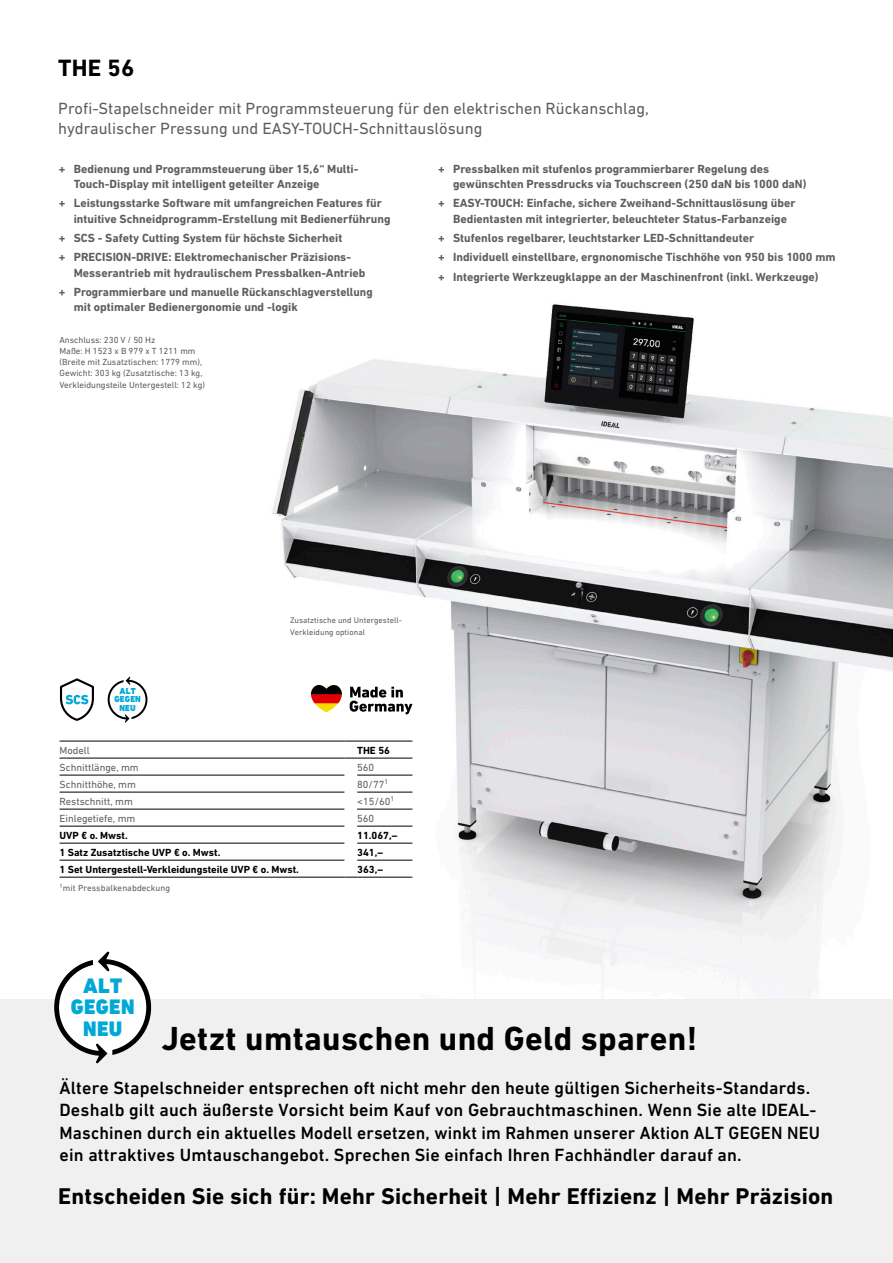
<style>
.page{position:relative;width:893px;height:1263px;background:#fff}
.page>*{position:absolute;margin:0;border:0;box-sizing:border-box;transform-origin:0 0}
.t1{font:700 33.9px "DIN Next LT Pro";letter-spacing:.01em;color:#000}
.t2{font:700 24px "DIN Next LT Pro";color:#000}
.t3{font:700 23.1px "DIN Next LT Pro";letter-spacing:.01em;color:#000}
.t4{font:900 21.3px/21.3px "DIN Next LT Pro";letter-spacing:.015em;color:#00a8d8;text-align:center}
.t5{font:500 18px/22.5px "DIN Next LT Pro";letter-spacing:.01em;color:#000}
.t6{font:16.5px/20.5px "DIN Next LT Pro";color:#5e5e5e}
.t7{font:700 12px/15.1px "DIN Next LT Pro";color:#5e5e5e}
.t8{font:700 10.5px "DIN Next LT Pro";color:#000}
.t9{font:10.5px "DIN Next LT Pro";color:#5e5e5e}
.t10{font:9px/11.2px "DIN Next LT Pro";color:#5e5e5e}
.t11{font:900 8.85px/8.9px "DIN Next LT Pro";letter-spacing:.015em;color:#00a8d8;text-align:center}
.t12{font:8.25px/12px "DIN Next LT Pro";letter-spacing:.01em;color:#5e5e5e}
</style>
<div class="page">
<img style="left:59px;top:304px;width:834px;height:691px">
<div style="left:0;top:999px;width:893px;height:264px;background:#f0f0f0"></div>
<hr style="left:60px;top:741px;width:284px;height:1px;background:#000">
<svg style="left:344px;top:741px;width:13px;height:1px"></svg>
<hr style="left:357px;top:741px;width:55px;height:1px;background:#000">
<hr style="left:60px;top:758px;width:284px;height:1px;background:#000">
<svg style="left:344px;top:758px;width:13px;height:1px"></svg>
<hr style="left:357px;top:758px;width:55px;height:1px;background:#000">
<hr style="left:60px;top:775px;width:284px;height:1px;background:#000">
<hr style="left:60px;top:792px;width:284px;height:1px;background:#000">
<hr style="left:60px;top:809px;width:284px;height:1px;background:#000">
<hr style="left:60px;top:826px;width:284px;height:1px;background:#000">
<hr style="left:60px;top:843px;width:284px;height:1px;background:#000">
<hr style="left:60px;top:860px;width:284px;height:1px;background:#000">
<hr style="left:357px;top:775px;width:55px;height:1px;background:#000">
<hr style="left:357px;top:792px;width:55px;height:1px;background:#000">
<hr style="left:357px;top:809px;width:55px;height:1px;background:#000">
<hr style="left:357px;top:826px;width:55px;height:1px;background:#000">
<hr style="left:357px;top:843px;width:55px;height:1px;background:#000">
<hr style="left:357px;top:860px;width:55px;height:1px;background:#000">
<hr style="left:60px;top:877px;width:284px;height:1px;background:#000">
<svg style="left:344px;top:877px;width:13px;height:1px"></svg>
<hr style="left:357px;top:877px;width:55px;height:1px;background:#000">
<svg style="left:311px;top:685px;width:31px;height:27px"></svg>
<svg style="left:350px;top:687px;width:62px;height:27px"></svg>
<svg style="left:107px;top:677px;width:41px;height:46px"></svg>
<svg style="left:59px;top:677px;width:36px;height:45px"></svg>
<svg style="left:54px;top:951px;width:100px;height:112px"></svg>
<h2 class="t2" style="left:58px;top:54px;width:78px">THE 56</h2>
<h3 class="t6" style="left:58px;top:98px;width:592px">Profi-Stapelschneider mit Programmsteuerung für den elektrischen Rückanschlag, hydraulischer Pressung und EASY-TOUCH-Schnittauslösung</h3>
<p class="t7" style="left:74px;top:161px;width:286px;text-indent:-15px">+ Bedienung und Programmsteuerung über 15,6“ Multi-<br>Touch-Display mit intelligent geteilter Anzeige</p>
<p class="t7" style="left:74px;top:196px;width:318px;text-indent:-15px">+ Leistungsstarke Software mit umfangreichen Features für intuitive Schneidprogramm-Erstellung mit Bedienerführung</p>
<p class="t7" style="left:59px;top:228px;width:294px;line-height:19.4px">+ SCS - Safety Cutting System für höchste Sicherheit + PRECISION-DRIVE: Elektromechanischer Präzisions-</p>
<p class="t7" style="left:59px;top:263px;width:315px;line-height:19.4px;text-indent:15px">Messerantrieb mit hydraulischem Pressbalken-Antrieb + Programmierbare und manuelle Rückanschlagverstellung</p>
<p class="t7" style="left:74px;top:299px;width:226px">mit optimaler Bedienergonomie und -logik</p>
<p class="t10" style="left:60px;top:334px;width:147px">Anschluss: 230 V / 50 Hz<br>Maße: H 1523 x B 979 x T 1211 mm (Breite mit Zusatztischen: 1779 mm), Gewicht: 303 kg (Zusatztische: 13 kg, Verkleidungsteile Untergestell: 12 kg)</p>
<p class="t7" style="left:453px;top:161px;width:355px;text-indent:-15px">+ Pressbalken mit stufenlos programmierbarer Regelung des gewünschten Pressdrucks via Touchscreen (250 daN bis 1000 daN)</p>
<p class="t7" style="left:438px;top:196px;width:359px;text-align:center">+ EASY-TOUCH: Einfache, sichere Zweihand-Schnittauslösung über<br>Bedientasten mit integrierter, beleuchteter Status-Farbanzeige</p>
<p class="t7" style="left:438px;top:228px;width:399px;line-height:19.4px">+ Stufenlos regelbarer, leuchtstarker LED-Schnittandeuter<br>+ Individuell einstellbare, ergnonomische Tischhöhe von 950 bis 1000 mm + Integrierte Werkzeugklappe an der Maschinenfront (inkl. Werkzeuge)</p>
<p class="t11" style="left:114px;top:686px;width:28px">ALT<br>GEGEN<br>NEU</p>
<p class="t12" style="left:290px;top:614px;width:113px">Zusatztische und Untergestell-<br>Verkleidung optional</p>
<p class="t9" style="left:60px;top:744px;width:32px">Modell</p>
<p class="t8" style="left:357px;top:744px;width:34px">THE 56</p>
<p class="t9" style="left:60px;top:761px;width:81px">Schnittlänge, mm</p>
<p class="t9" style="left:357px;top:761px;width:19px">560</p>
<p class="t9" style="left:60px;top:778px;width:78px">Schnitthöhe, mm</p>
<p class="t9" style="left:357px;top:778px;width:33px">80/77<sup>1</sup></p>
<p class="t9" style="left:60px;top:795px;width:75px">Restschnitt, mm</p>
<p class="t9" style="left:357px;top:795px;width:39px">&lt; 15/60<sup>1</sup></p>
<p class="t9" style="left:60px;top:812px;width:77px">Einlegetiefe, mm</p>
<p class="t9" style="left:357px;top:812px;width:19px">560</p>
<p class="t8" style="left:60px;top:829px;width:70px">UVP € o. Mwst.</p>
<p class="t8" style="left:357px;top:829px;width:42px">11.067,–</p>
<p class="t8" style="left:60px;top:846px;width:162px">1 Satz Zusatztische UVP € o. Mwst.</p>
<p class="t8" style="left:357px;top:846px;width:27px">341,–</p>
<p class="t8" style="left:60px;top:863px;width:241px">1 Set Untergestell-Verkleidungsteile UVP € o. Mwst.</p>
<p class="t8" style="left:357px;top:863px;width:27px">363,–</p>
<p class="t10" style="left:60px;top:882px;width:112px"><sup>1</sup>mit Pressbalkenabdeckung</p>
<h3 class="t4" style="left:71px;top:975px;width:65px">ALT<br>GEGEN<br>NEU</h3>
<h1 class="t1" style="left:161px;top:1019px;width:537px">Jetzt umtauschen und Geld sparen!</h1>
<p class="t5" style="left:60px;top:1076px;width:762px">Ältere Stapelschneider entsprechen oft nicht mehr den heute gültigen Sicherheits-Standards.<br>Deshalb gilt auch äußerste Vorsicht beim Kauf von Gebrauchtmaschinen. Wenn Sie alte IDEAL-Maschinen durch ein aktuelles Modell ersetzen, winkt im Rahmen unserer Aktion ALT GEGEN NEU ein attraktives Umtauschangebot. Sprechen Sie einfach Ihren Fachhändler darauf an.</p>
<h3 class="t3" style="left:58px;top:1182px;width:777px">Entscheiden Sie sich für: Mehr Sicherheit | Mehr Effizienz | Mehr Präzision</h3>
</div>
